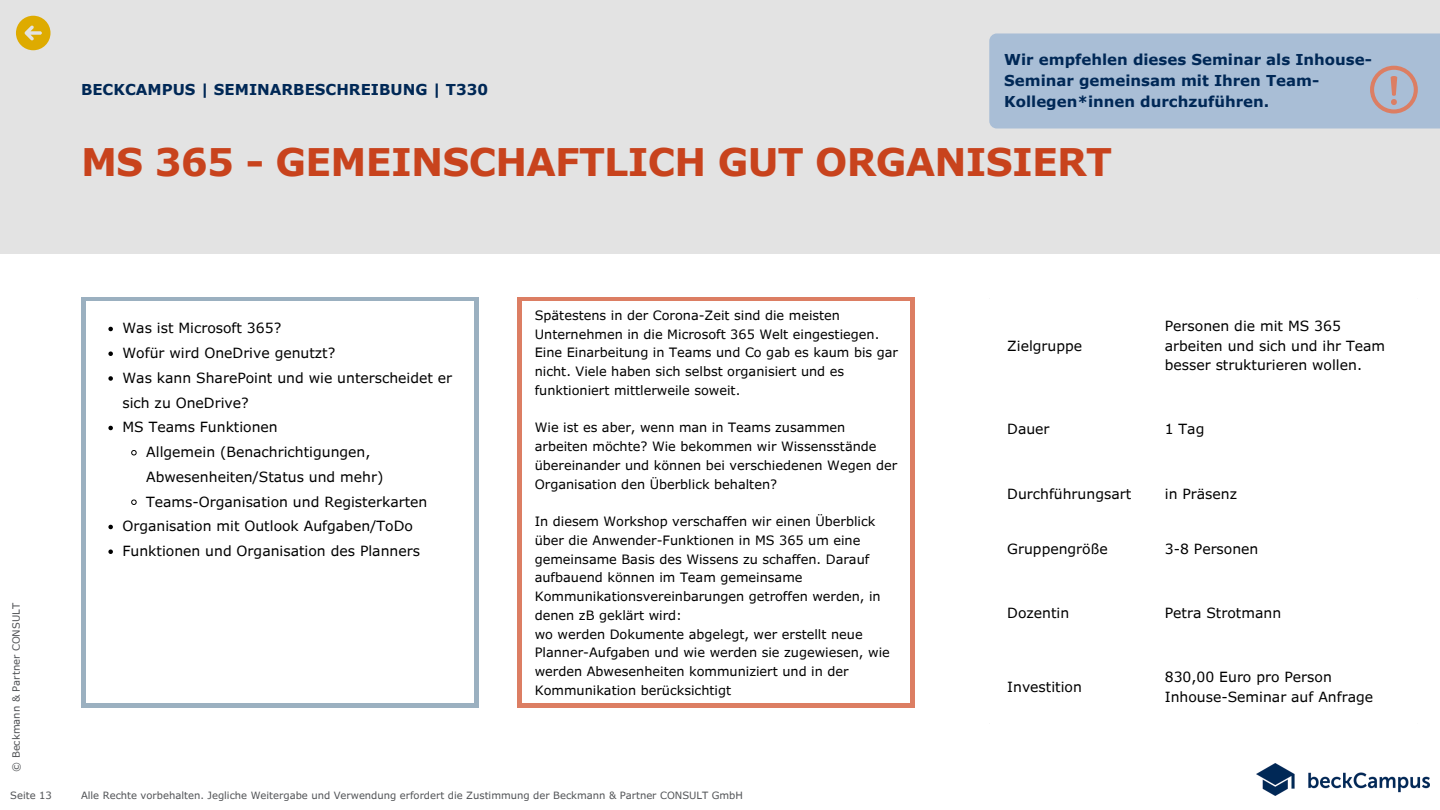
<style>
.page{position:relative;width:1440px;height:810px;background:#fff}
.page>*{position:absolute;margin:0;border:0;box-sizing:border-box;transform-origin:0 0}
.t1{font:700 38px "Verdana Pro";letter-spacing:-.02em;color:#c8431d}
.t2{font:700 15px/21px "Verdana Pro";color:#002856}
.t3{font:14px/19.5px "Verdana Pro";color:#000}
.t4{font:12.9px/18.8px "Verdana Pro";color:#000}
.t5{font:10px "Verdana Pro";color:#515356}
</style>
<div class="page">
<div style="left:0;top:0;width:1440px;height:253px;background:#e3e3e3"></div>
<div style="left:81px;top:297px;width:397px;height:411px;background:#9bb0c0"></div>
<div style="left:86px;top:301px;width:387px;height:402px;background:#fff"></div>
<div style="left:517px;top:297px;width:397px;height:411px;background:#dc7e63"></div>
<div style="left:522px;top:301px;width:388px;height:402px;background:#fff"></div>
<svg style="left:16px;top:16px;width:34px;height:34px"></svg>
<img style="left:1257px;top:764px;width:172px;height:31px">
<div style="left:989px;top:33px;width:451px;height:96px;background:#a9bed6"></div>
<svg style="left:108px;top:327px;width:5px;height:4px"></svg>
<svg style="left:108px;top:351px;width:5px;height:5px"></svg>
<svg style="left:108px;top:376px;width:5px;height:5px"></svg>
<svg style="left:108px;top:426px;width:5px;height:4px"></svg>
<svg style="left:131px;top:450px;width:6px;height:6px"></svg>
<svg style="left:131px;top:499px;width:6px;height:6px"></svg>
<svg style="left:108px;top:525px;width:5px;height:4px"></svg>
<svg style="left:108px;top:549px;width:5px;height:5px"></svg>
<p class="t2" style="left:1004px;top:49px;width:369px">Wir empfehlen dieses Seminar als Inhouse-<br>Seminar gemeinsam mit Ihren Team-<br>Kollegen*innen durchzuführen.</p>
<p class="t1" style="left:81px;top:138px;width:1033px">MS 365 - GEMEINSCHAFTLICH GUT ORGANISIERT</p>
<p class="t2" style="left:81px;top:78px;width:409px">BECKCAMPUS | SEMINARBESCHREIBUNG | T330</p>
<p class="t5" style="left:10px;top:772px;width:170px;rotate:-90deg">© Beckmann &amp; Partner CONSULT</p>
<p class="t5" style="left:10px;top:789px;width:43px">Seite 13</p>
<p class="t3" style="left:122px;top:318px;width:160px">Was ist Microsoft 365?</p>
<p class="t3" style="left:122px;top:343px;width:214px">Wofür wird OneDrive genutzt?</p>
<p class="t3" style="left:122px;top:365px;width:331px;line-height:24.8px">Was kann SharePoint und wie unterscheidet er sich zu OneDrive?</p>
<p class="t3" style="left:122px;top:417px;width:157px">MS Teams Funktionen</p>
<p class="t3" style="left:146px;top:439px;width:239px;line-height:24.8px">Allgemein (Benachrichtigungen,<br>Abwesenheiten/Status und mehr)</p>
<p class="t3" style="left:146px;top:491px;width:283px">Teams-Organisation und Registerkarten</p>
<p class="t3" style="left:122px;top:516px;width:292px">Organisation mit Outlook Aufgaben/ToDo</p>
<p class="t3" style="left:122px;top:541px;width:299px">Funktionen und Organisation des Planners</p>
<p class="t4" style="left:535px;top:305px;width:365px">Spätestens in der Corona-Zeit sind die meisten Unternehmen in die Microsoft 365 Welt eingestiegen.<br>Eine Einarbeitung in Teams und Co gab es kaum bis gar nicht. Viele haben sich selbst organisiert und es funktioniert mittlerweile soweit.</p>
<p class="t4" style="left:535px;top:418px;width:364px">Wie ist es aber, wenn man in Teams zusammen arbeiten möchte? Wie bekommen wir Wissensstände übereinander und können bei verschiedenen Wegen der Organisation den Überblick behalten?</p>
<p class="t4" style="left:535px;top:512px;width:347px">In diesem Workshop verschaffen wir einen Überblick über die Anwender-Funktionen in MS 365 um eine gemeinsame Basis des Wissens zu schaffen. Darauf aufbauend können im Team gemeinsame Kommunikationsvereinbarungen getroffen werden, in denen zB geklärt wird:</p>
<p class="t4" style="left:535px;top:624px;width:357px">wo werden Dokumente abgelegt, wer erstellt neue Planner-Aufgaben und wie werden sie zugewiesen, wie werden Abwesenheiten kommuniziert und in der Kommunikation berücksichtigt</p>
<p class="t5" style="left:81px;top:789px;width:664px">Alle Rechte vorbehalten. Jegliche Weitergabe und Verwendung erfordert die Zustimmung der Beckmann &amp; Partner CONSULT GmbH</p>
<p class="t3" style="left:1007px;top:336px;width:76px">Zielgruppe</p>
<p class="t3" style="left:1165px;top:316px;width:222px">Personen die mit MS 365 arbeiten und sich und ihr Team besser strukturieren wollen.</p>
<p class="t3" style="left:1007px;top:419px;width:44px">Dauer</p>
<p class="t3" style="left:1165px;top:419px;width:41px">1 Tag</p>
<p class="t3" style="left:1007px;top:484px;width:125px">Durchführungsart</p>
<p class="t3" style="left:1165px;top:484px;width:74px">in Präsenz</p>
<p class="t3" style="left:1007px;top:539px;width:102px">Gruppengröße</p>
<p class="t3" style="left:1165px;top:539px;width:95px">3-8 Personen</p>
<p class="t3" style="left:1007px;top:602px;width:64px">Dozentin</p>
<p class="t3" style="left:1165px;top:602px;width:118px">Petra Strotmann</p>
<p class="t3" style="left:1007px;top:677px;width:76px">Investition</p>
<p class="t3" style="left:1165px;top:667px;width:169px">830,00 Euro pro Person</p>
<p class="t3" style="left:1165px;top:687px;width:210px">Inhouse-Seminar auf Anfrage</p>
</div>
